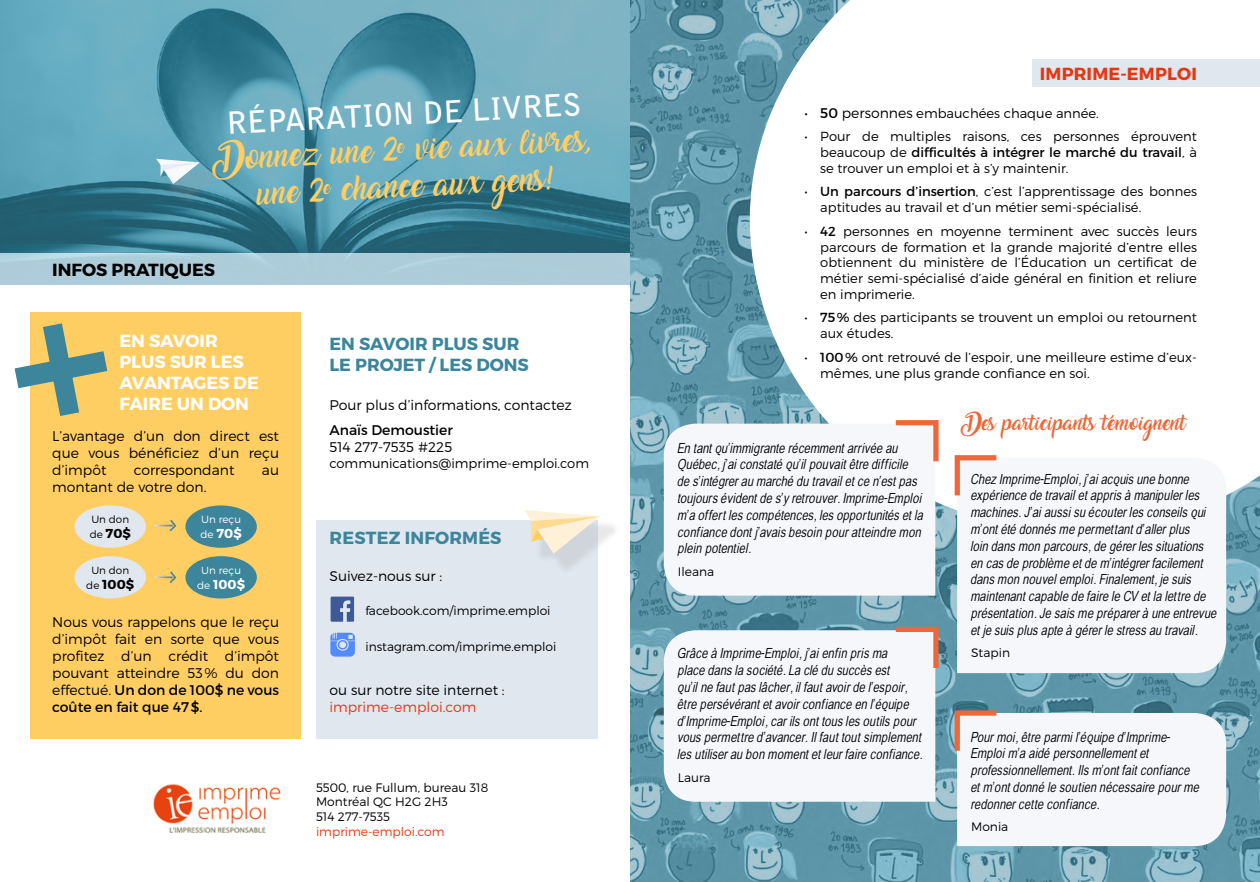
<style>
.page{position:relative;width:1260px;height:882px;background:#fff}
.page>*{position:absolute;margin:0;border:0;box-sizing:border-box;transform-origin:0 0}
.t1{font:700 30.28px "Bell Gothic Std";color:#fff}
.titre{font:21.7px "Amarillo";color:#ffce63}
.QUESTIONS{font:700 17.5px/21px "Montserrat";color:#3c859b}
.QUESTIONS-2{font:700 17.5px/21px "Montserrat";color:#fff}
.QUESTIONS-3{font:700 17.5px "Montserrat";letter-spacing:.01em;color:#e63711}
.QUESTIONS-4{font:700 17.5px "Montserrat";color:#000001}
.t2{font:italic 14px/16.8px "Babel Sans";color:#000001}
.t3{font:300 14px/17px "Montserrat";color:#000001;text-align:justify}
.t4{font:300 14px "Montserrat";color:#e63711}
.t5{font:14px "Montserrat";color:#000001}
.t6{font:13.65px "Amarillo";color:#ed6738}
.t7{font:300 13.12px/15.8px "Montserrat";color:#000001}
.t8{font:700 12.95px "Montserrat";color:#000001}
.t9{font:700 12.95px "Montserrat";color:#fff}
.t10{font:300 12.25px "Montserrat";color:#000001}
.t11{font:300 12.25px "Montserrat";color:#e63711}
.t12{font:300 10.33px "Montserrat";color:#fff}
.t13{font:300 10.33px "Montserrat";color:#000001}
.s1{font-weight:300;font-size:10.33px}
.s2{font-weight:400}
.s3{font-size:14px}
.s4{font-weight:400;font-size:14px}
</style>
<div class="page">
<img style="left:630px;top:0;width:630px;height:882px">
<svg style="left:751px;top:0;width:509px;height:532px"></svg>
<div style="left:1032px;top:59px;width:228px;height:28px;background:#e0e7ef"></div>
<div style="left:957px;top:458px;width:269px;height:215px;background:#f6f7fa"></div>
<svg style="left:952px;top:453px;width:50px;height:48px"></svg>
<svg style="left:952px;top:708px;width:274px;height:138px"></svg>
<div style="left:664px;top:424px;width:271px;height:172px;background:#f6f7fa"></div>
<svg style="left:891px;top:417px;width:50px;height:50px"></svg>
<div style="left:664px;top:630px;width:271px;height:172px;background:#f6f7fa"></div>
<svg style="left:891px;top:624px;width:50px;height:49px"></svg>
<div style="left:316px;top:520px;width:281px;height:219px;background:#e0e7ef"></div>
<img style="left:0;top:0;width:630px;height:253px">
<div style="left:0;top:253px;width:630px;height:32px;background:#aeccd9"></div>
<div style="left:30px;top:312px;width:271px;height:427px;background:#ffce63"></div>
<img style="left:153px;top:784px;width:128px;height:49px">
<svg style="left:14px;top:323px;width:94px;height:93px"></svg>
<svg style="left:331px;top:597px;width:23px;height:25px"></svg>
<svg style="left:330px;top:633px;width:25px;height:24px"></svg>
<div style="left:75px;top:556px;width:71px;height:42px;background:#e0e7ef;border-radius:50%"></div>
<div style="left:185px;top:556px;width:72px;height:43px;background:#3c859b;border-radius:50%"></div>
<svg style="left:155px;top:519px;width:22px;height:13px"></svg>
<svg style="left:155px;top:571px;width:22px;height:13px"></svg>
<div style="left:185px;top:505px;width:72px;height:43px;background:#3c859b;border-radius:50%"></div>
<div style="left:75px;top:505px;width:71px;height:43px;background:#e0e7ef;border-radius:50%"></div>
<div style="left:161px;top:162px;width:59px;height:42px;background:#999;opacity:.23"></div>
<svg style="left:156px;top:159px;width:44px;height:25px"></svg>
<div style="left:529px;top:514px;width:91px;height:60px;background:#999;opacity:.23"></div>
<svg style="left:524px;top:510px;width:76px;height:44px"></svg>
<p class="t1" style="left:226px;top:105px;width:356px;rotate:-3deg">RÉPARATION DE LIVRES</p>
<p class="titre" style="left:215px;top:150px;width:377px;rotate:-3deg">Donnez une 2<sup>e</sup> vie aux livres,</p>
<p class="titre" style="left:256px;top:185px;width:298px;rotate:-3deg">une 2<sup>e</sup> chance aux gens !</p>
<p class="QUESTIONS-4" style="left:52px;top:259px;width:164px">INFOS PRATIQUES</p>
<p class="QUESTIONS-2" style="left:119px;top:330px;width:141px">EN SAVOIR<br>PLUS SUR LES<br>AVANTAGES DE<br>FAIRE UN DON</p>
<p class="QUESTIONS" style="left:329px;top:333px;width:201px">EN SAVOIR PLUS SUR<br>LE PROJET / LES DONS</p>
<p class="t3" style="left:329px;top:397px;width:244px">Pour plus d’informations, contactez</p>
<p class="t5" style="left:329px;top:422px;width:125px">Anaïs Demoustier</p>
<p class="t3" style="left:329px;top:438px;width:124px">514 277-7535 #225</p>
<p class="t7" style="left:329px;top:455px;width:261px">communications@imprime-emploi.com</p>
<p class="t3" style="left:52px;top:428px;width:228px">L’avantage d’un don direct est que vous bénéficiez d’un reçu d’impôt</p>
<p class="t3" style="left:134px;top:462px;width:102px">correspondant</p>
<p class="t3" style="left:262px;top:462px;width:19px">au</p>
<p class="t3" style="left:52px;top:479px;width:156px">montant de votre don.</p>
<p class="t13" style="left:91px;top:513px;width:39px">Un don</p>
<p class="t8" style="left:90px;top:526px;width:43px"><span class="s1">de</span> 70$</p>
<p class="t13" style="left:91px;top:564px;width:39px">Un don</p>
<p class="t8" style="left:86px;top:576px;width:49px"><span class="s1">de</span> 100$</p>
<p class="t12" style="left:201px;top:513px;width:42px">Un reçu</p>
<p class="t9" style="left:201px;top:526px;width:43px"><span class="s1">de</span> 70$</p>
<p class="t12" style="left:201px;top:564px;width:42px">Un reçu</p>
<p class="t9" style="left:197px;top:576px;width:49px"><span class="s1">de</span> 100$</p>
<p class="t3" style="left:52px;top:613px;width:228px">Nous vous rappelons que le reçu d’impôt fait en sorte que vous profitez d’un crédit d’impôt pouvant atteindre 53% du don effectué. <span class="s2">Un don de 100$ ne vous coûte en fait que 47$.</span></p>
<p class="QUESTIONS" style="left:330px;top:527px;width:174px">RESTEZ INFORMÉS</p>
<p class="t3" style="left:329px;top:568px;width:114px">Suivez-nous sur :</p>
<p class="t10" style="left:365px;top:603px;width:187px">facebook.com/imprime.emploi</p>
<p class="t10" style="left:365px;top:639px;width:192px">instagram.com/imprime.emploi</p>
<p class="t3" style="left:329px;top:682px;width:177px">ou sur notre site internet :</p>
<p class="t4" style="left:329px;top:699px;width:148px">imprime-emploi.com</p>
<p class="t10" style="left:316px;top:780px;width:174px">5500, rue Fullum, bureau 318</p>
<p class="t10" style="left:316px;top:795px;width:133px">Montréal QC H2G 2H3</p>
<p class="t10" style="left:316px;top:809px;width:76px">514 277-7535</p>
<p class="t11" style="left:316px;top:824px;width:130px">imprime-emploi.com</p>
<p class="QUESTIONS-3" style="left:1040px;top:63px;width:159px">IMPRIME-EMPLOI</p>
<p class="t7" style="left:805px;top:105px;width:296px"><span class="s3">•</span> <span class="s4">50</span> <span class="s3">personnes</span> embauchées chaque année.</p>
<p class="t7" style="left:820px;top:129px;width:378px;text-align:justify;text-indent:-16px">• Pour de multiples raisons, ces personnes éprouvent beaucoup de <span class="s2">difficultés à intégrer le marché du travail</span>, à se trouver un emploi et à s’y maintenir.</p>
<p class="t7" style="left:820px;top:184px;width:378px;text-indent:-16px">• <span class="s2">Un parcours d’insertion</span>, c’est l’apprentissage des bonnes aptitudes au travail et d’un métier semi-spécialisé.</p>
<p class="t7" style="left:820px;top:223px;width:378px;text-align:justify;text-indent:-16px">• <span class="s2">42</span> personnes en moyenne terminent avec succès leurs parcours de formation et la grande majorité d’entre elles obtiennent du ministère de l’Éducation un certificat de métier semi-spécialisé d’aide général en finition et reliure en imprimerie.</p>
<p class="t7" style="left:820px;top:310px;width:378px;text-indent:-16px">• <span class="s2">75%</span> des participants se trouvent un emploi ou retournent aux études.</p>
<p class="t7" style="left:820px;top:349px;width:378px;text-indent:-16px">• <span class="s2">100%</span> ont retrouvé de l’espoir, une meilleure estime d’eux&shy;mêmes, une plus grande confiance en soi.</p>
<p class="t2" style="left:678px;top:439px;width:247px">En tant qu’immigrante récemment arrivée au Québec, j’ai constaté qu’il pouvait être difficile de s’intégrer au marché du travail et ce n’est pas toujours évident de s’y retrouver. Imprime-Emploi m’a offert les compétences, les opportunités et la confiance dont j’avais besoin pour atteindre mon plein potentiel.</p>
<p class="t10" style="left:678px;top:564px;width:38px">Ileana</p>
<p class="t2" style="left:678px;top:645px;width:247px">Grâce à Imprime-Emploi, j’ai enfin pris ma<br>place dans la société. La clé du succès est<br>qu’il ne faut pas lâcher, il faut avoir de l’espoir, être persévérant et avoir confiance en l’équipe d’Imprime-Emploi, car ils ont tous les outils pour vous permettre d’avancer. Il faut tout simplement les utiliser au bon moment et leur faire confiance.</p>
<p class="t10" style="left:678px;top:770px;width:34px">Laura</p>
<p class="t6" style="left:963px;top:418px;width:225px">Des participants témoignent</p>
<p class="t2" style="left:971px;top:470px;width:247px">Chez Imprime-Emploi, j’ai acquis une bonne expérience de travail et appris à manipuler les machines. J’ai aussi su écouter les conseils qui m’ont été donnés me permettant d’aller plus<br>loin dans mon parcours, de gérer les situations en cas de problème et de m’intégrer facilement dans mon nouvel emploi. Finalement, je suis maintenant capable de faire le CV et la lettre de présentation. Je sais me préparer à une entrevue et je suis plus apte à gérer le stress au travail.</p>
<p class="t10" style="left:971px;top:646px;width:40px">Stapin</p>
<p class="t2" style="left:971px;top:728px;width:230px">Pour moi, être parmi l’équipe d’Imprime-Emploi m’a aidé personnellement et professionnellement. Ils m’ont fait confiance et m’ont donné le soutien nécessaire pour me redonner cette confiance.</p>
<p class="t10" style="left:971px;top:820px;width:39px">Monia</p>
</div>
